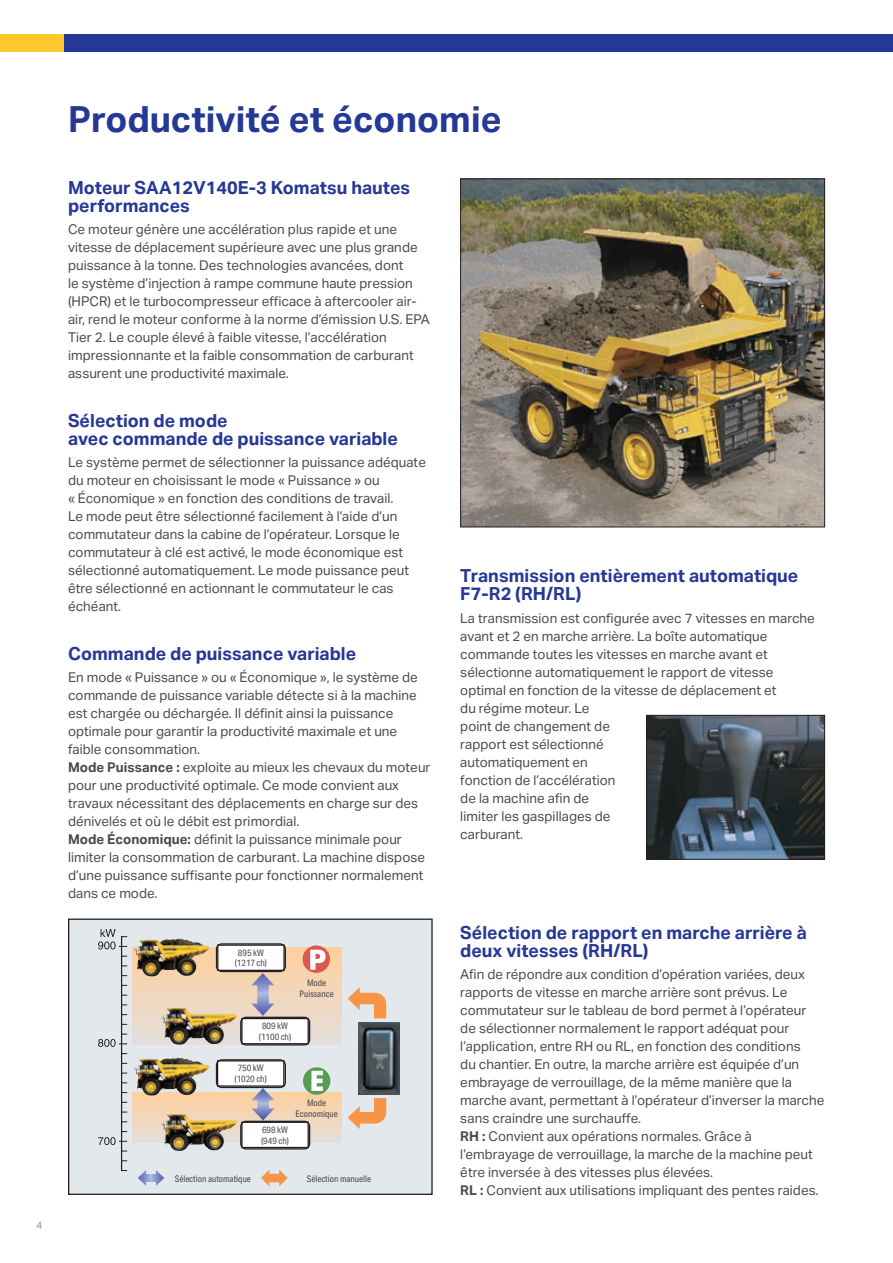
<style>
.page{position:relative;width:893px;height:1263px;background:#fff}
.page>*{position:absolute;margin:0;border:0;box-sizing:border-box;transform-origin:0 0}
.t1{font:700 36px "Aktiv Grotesk";color:#263895}
.t2{font:700 18px/18px "Aktiv Grotesk";color:#263895}
.t3{font:13.5px/18px "Aktiv Grotesk";color:#4b4c4d}
.t4{font:10.5px "Aktiv Grotesk";color:#939598}
.t5{font:9.15px/10.9px "Aktiv Grotesk Cd";color:#4b4c4d;text-align:center}
.s1{font-weight:700}
</style>
<div class="page">
<img style="left:648px;top:717px;width:175px;height:140px">
<div style="left:646px;top:715px;width:179px;height:144px;border:1px solid #231f20"></div>
<img style="left:462px;top:181px;width:361px;height:344px">
<div style="left:460px;top:179px;width:365px;height:348px;border:1px solid #231f20"></div>
<div style="left:69px;top:919px;width:363px;height:275px;background:#e2e8eb"></div>
<svg style="left:138px;top:1170px;width:26px;height:16px"></svg>
<svg style="left:261px;top:1169px;width:27px;height:17px"></svg>
<hr style="left:121px;top:936px;width:1px;height:235px;background:#231f20">
<img style="left:359px;top:1022px;width:41px;height:72px">
<svg style="left:98px;top:1131px;width:29px;height:20px"></svg>
<svg style="left:98px;top:1034px;width:29px;height:13px"></svg>
<svg style="left:98px;top:929px;width:29px;height:20px"></svg>
<svg style="left:133px;top:947px;width:209px;height:97px;background:#dac2a3"></svg>
<img style="left:133px;top:1093px;width:209px;height:49px">
<svg style="left:251px;top:973px;width:23px;height:43px"></svg>
<svg style="left:252px;top:1088px;width:22px;height:32px"></svg>
<img style="left:134px;top:938px;width:45px;height:28px">
<img style="left:161px;top:1008px;width:9px;height:32px">
<img style="left:134px;top:1058px;width:45px;height:27px">
<img style="left:161px;top:1114px;width:9px;height:31px">
<svg style="left:348px;top:987px;width:38px;height:31px"></svg>
<svg style="left:348px;top:1098px;width:38px;height:31px"></svg>
<div style="left:303px;top:945px;width:27px;height:28px;background:#dc584f;border-radius:50%"></div>
<div style="left:303px;top:1067px;width:27px;height:28px;background:#599d52;border-radius:50%"></div>
<svg style="left:310px;top:950px;width:16px;height:20px"></svg>
<svg style="left:311px;top:1071px;width:12px;height:20px"></svg>
<div style="left:216px;top:944px;width:69px;height:27px;background:#fff;border-radius:5px"></div>
<div style="left:216px;top:943px;width:70px;height:29px;border:1px solid #231f20;border-radius:5px"></div>
<div style="left:241px;top:1017px;width:69px;height:28px;background:#fff;border-radius:5px"></div>
<div style="left:240px;top:1017px;width:70px;height:28px;border:1px solid #231f20;border-radius:5px"></div>
<div style="left:216px;top:1060px;width:69px;height:27px;background:#fff;border-radius:5px"></div>
<div style="left:216px;top:1059px;width:70px;height:29px;border:1px solid #231f20;border-radius:5px"></div>
<div style="left:241px;top:1121px;width:69px;height:28px;background:#fff;border-radius:5px"></div>
<div style="left:240px;top:1121px;width:70px;height:28px;border:1px solid #231f20;border-radius:5px"></div>
<div style="left:68px;top:918px;width:365px;height:277px;border:1px solid #231f20"></div>
<div style="left:0;top:34px;width:143px;height:17px;background:#fec92d"></div>
<div style="left:64px;top:34px;width:829px;height:17px;background:#263895"></div>
<div style="left:217px;top:944px;width:68px;height:27px;border:1px solid #231f20"></div>
<div style="left:241px;top:1018px;width:68px;height:26px;border:1px solid #231f20"></div>
<div style="left:217px;top:1060px;width:67px;height:27px;border:1px solid #231f20"></div>
<div style="left:241px;top:1121px;width:68px;height:27px;border:1px solid #231f20"></div>
<p class="t4" style="left:36px;top:1220px;width:8px">4</p>
<h1 class="t1" style="left:68px;top:99px;width:435px">Productivité et économie</h1>
<h2 class="t2" style="left:68px;top:179px;width:344px">Moteur SAA12V140E-3 Komatsu hautes performances</h2>
<p class="t3" style="left:68px;top:221px;width:363px">Ce moteur génère une accélération plus rapide et une vitesse de déplacement supérieure avec une plus grande puissance à la tonne. Des technologies avancées, dont<br>le système d’injection à rampe commune haute pression (HPCR) et le turbocompresseur efficace à aftercooler air&shy;air, rend le moteur conforme à la norme d’émission U.S. EPA Tier 2. Le couple élevé à faible vitesse, l’accélération impressionnante et la faible consommation de carburant assurent une productivité maximale.</p>
<h2 class="t2" style="left:68px;top:412px;width:331px">Sélection de mode<br>avec commande de puissance variable</h2>
<p class="t3" style="left:68px;top:453px;width:359px">Le système permet de sélectionner la puissance adéquate du moteur en choisissant le mode « Puissance » ou<br>« Économique » en fonction des conditions de travail.<br>Le mode peut être sélectionné facilement à l’aide d’un commutateur dans la cabine de l’opérateur. Lorsque le commutateur à clé est activé, le mode économique est sélectionné automatiquement. Le mode puissance peut être sélectionné en actionnant le commutateur le cas échéant.</p>
<h2 class="t2" style="left:68px;top:644px;width:290px">Commande de puissance variable</h2>
<p class="t3" style="left:68px;top:668px;width:364px">En mode « Puissance » ou « Économique », le système de commande de puissance variable détecte si à la machine est chargée ou déchargée. Il définit ainsi la puissance optimale pour garantir la productivité maximale et une faible consommation.<br><span class="s1">Mode Puissance :</span> exploite au mieux les chevaux du moteur pour une productivité optimale. Ce mode convient aux travaux nécessitant des déplacements en charge sur des dénivelés et où le débit est primordial.<br><span class="s1">Mode Économique:</span> définit la puissance minimale pour limiter la consommation de carburant. La machine dispose d’une puissance suffisante pour fonctionner normalement dans ce mode.</p>
<p class="t5" style="left:235px;top:947px;width:34px">895 kW (1217 ch)</p>
<p class="t5" style="left:300px;top:977px;width:36px">Mode<br>Puissance</p>
<p class="t5" style="left:259px;top:1020px;width:34px">809 kW (1100 ch)</p>
<p class="t5" style="left:235px;top:1062px;width:34px">750 kW (1020 ch)</p>
<p class="t5" style="left:296px;top:1097px;width:44px">Mode<br>Economique</p>
<p class="t5" style="left:261px;top:1124px;width:29px;text-align:left">698 kW (949 ch)</p>
<p class="t5" style="left:175px;top:1174px;width:78px">Sélection automatique</p>
<p class="t5" style="left:307px;top:1174px;width:66px">Sélection manuelle</p>
<h2 class="t2" style="left:460px;top:567px;width:340px">Transmission entièrement automatique<br>F7-R2 (RH/RL)</h2>
<p class="t3" style="left:460px;top:609px;width:356px">La transmission est configurée avec 7 vitesses en marche avant et 2 en marche arrière. La boîte automatique commande toutes les vitesses en marche avant et sélectionne automatiquement le rapport de vitesse optimal en fonction de la vitesse de déplacement et<br>du régime moteur. Le<br>point de changement de<br>rapport est sélectionné<br>automatiquement en<br>fonction de l’accélération<br>de la machine afin de<br>limiter les gaspillages de<br>carburant.</p>
<h2 class="t2" style="left:460px;top:923px;width:348px">Sélection de rapport en marche arrière à deux vitesses (RH/RL)</h2>
<p class="t3" style="left:460px;top:965px;width:366px">Afin de répondre aux condition d’opération variées, deux rapports de vitesse en marche arrière sont prévus. Le commutateur sur le tableau de bord permet à l’opérateur de sélectionner normalement le rapport adéquat pour l’application, entre RH ou RL, en fonction des conditions<br>du chantier. En outre, la marche arrière est équipée d’un embrayage de verrouillage, de la même manière que la marche avant, permettant à l’opérateur d’inverser la marche sans craindre une surchauffe.<br><span class="s1">RH :</span> Convient aux opérations normales. Grâce à l’embrayage de verrouillage, la marche de la machine peut être inversée à des vitesses plus élevées.<br><span class="s1">RL :</span> Convient aux utilisations impliquant des pentes raides.</p>
</div>
